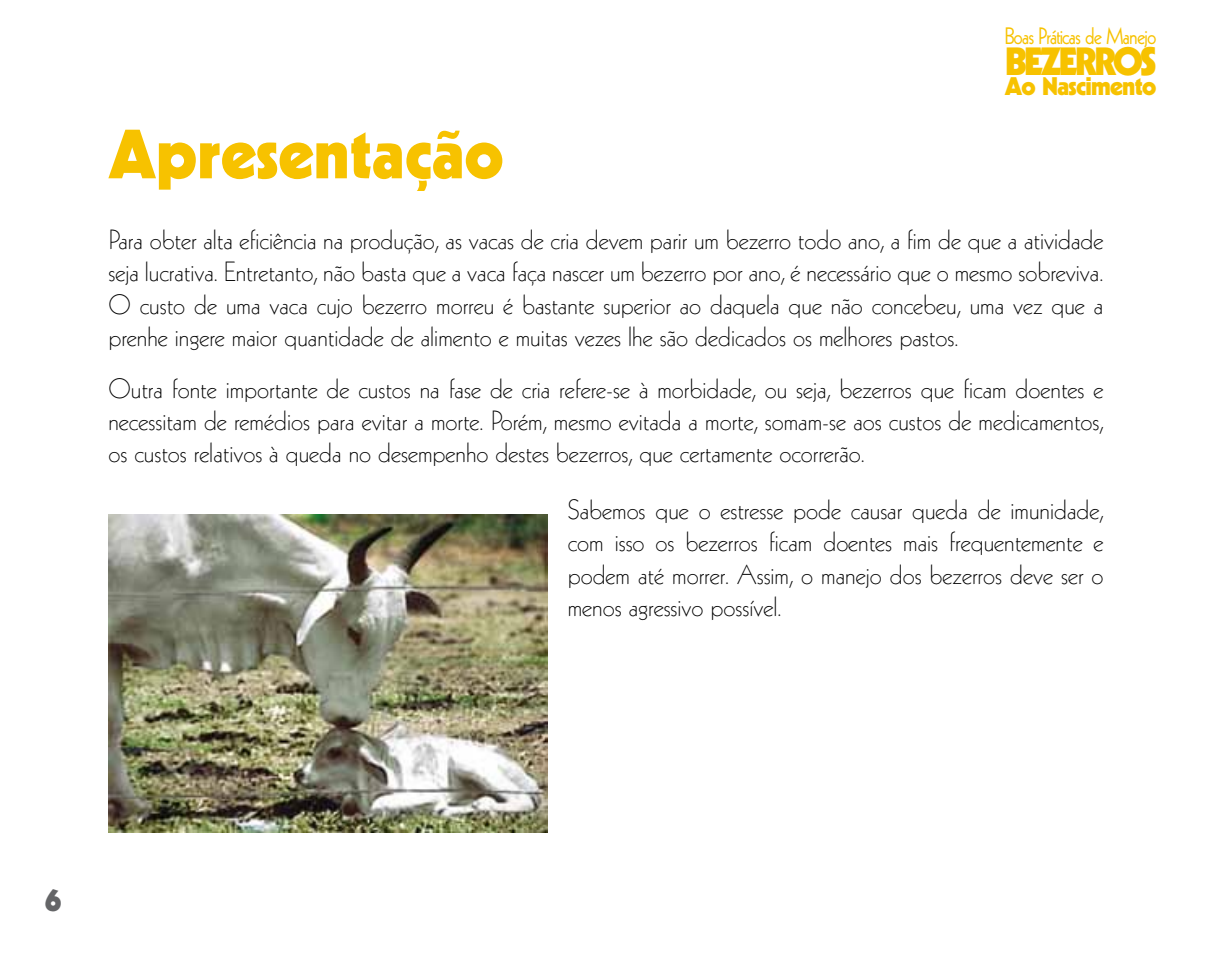
<style>
.page{position:relative;width:1212px;height:957px;background:#fff}
.page>*{position:absolute;margin:0;border:0;box-sizing:border-box;transform-origin:0 0}
.t1{font:900 67.5px "Kabel";color:#f7c200}
.t2{font:900 38.25px "Kabel";letter-spacing:-.075em;color:#f7c200}
.t3{font:900 31.5px "Kabel";color:#646567}
.t4{font:300 27px/32.4px "Kabel";color:#000;text-align:justify}
.t5{font:900 24.75px "Kabel";letter-spacing:-.03em;color:#f7c200}
.t6{font:23.18px "Kabel";letter-spacing:-.04em;color:#f7c200;scale:.88 1}
</style>
<div class="page">
<img style="left:108px;top:514px;width:439px;height:318px">
<h1 class="t1" style="left:108px;top:111px;width:396px">Apresentação</h1>
<p class="t6" style="left:1005px;top:22px;width:174px">Boas Práticas de Manejo</p>
<h2 class="t2" style="left:1005px;top:37px;width:153px">BEZERROS</h2>
<p class="t5" style="left:1005px;top:70px;width:153px">Ao Nascimento</p>
<p class="t4" style="left:108px;top:224px;width:996px">Para obter alta eficiência na produção, as vacas de cria devem parir um bezerro todo ano, a fim de que a atividade seja lucrativa. Entretanto, não basta que a vaca faça nascer um bezerro por ano, é necessário que o mesmo sobreviva.<br>O custo de uma vaca cujo bezerro morreu é bastante superior ao daquela que não concebeu, uma vez que a prenhe ingere maior quantidade de alimento e muitas vezes lhe são dedicados os melhores pastos.</p>
<p class="t4" style="left:108px;top:373px;width:996px">Outra fonte importante de custos na fase de cria refere-se à morbidade, ou seja, bezerros que ficam doentes e necessitam de remédios para evitar a morte. Porém, mesmo evitada a morte, somam-se aos custos de medicamentos, os custos relativos à queda no desempenho destes bezerros, que certamente ocorrerão.</p>
<p class="t4" style="left:568px;top:494px;width:537px">Sabemos que o estresse pode causar queda de imunidade, com isso os bezerros ficam doentes mais frequentemente e podem até morrer. Assim, o manejo dos bezerros deve ser o menos agressivo possível.</p>
<p class="t3" style="left:45px;top:880px;width:18px">6</p>
</div>
